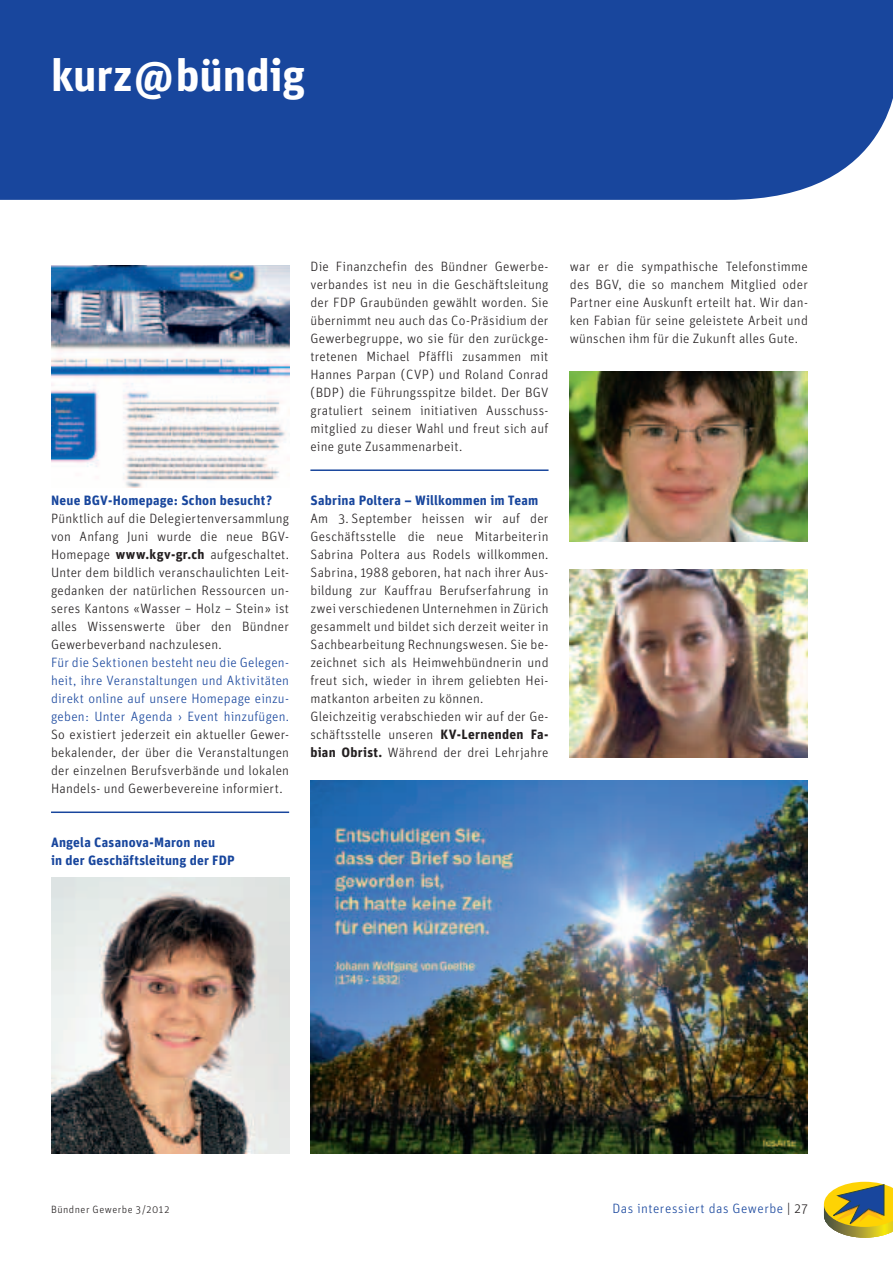
<style>
.page{position:relative;width:893px;height:1263px;background:#fff}
.page>*{position:absolute;margin:0;border:0;box-sizing:border-box;transform-origin:0 0}
.t1{font:45px "Unit SO Pri Bold";letter-spacing:-.005em;color:#fff}
.t2{font:13.5px/18px "Unit SO Pri Light";letter-spacing:.015em;color:#231f20}
.t3{font:13.5px/18px "Unit SO Pri Bold";letter-spacing:.015em;color:#18469d}
.t4{font:13.5px "Unit SO Pri Light";letter-spacing:.04em;color:#18469d}
.t5{font:10.5px "Unit SO Pri Light";letter-spacing:.05em;color:#231f20}
.s1{font-family:"Unit SO Pri Bold";color:#18469d}
.s2{font-family:"Unit SO Pri Bold"}
.s3{color:#18469d}
.s4{color:#231f20}
</style>
<div class="page">
<div style="left:0;top:0;width:893px;height:200px;background:#18469d"></div>
<svg style="left:824px;top:1182px;width:69px;height:56px;background:#b0a650"></svg>
<hr style="left:51px;top:811px;width:238px;height:2px;background:#18469d">
<hr style="left:310px;top:469px;width:239px;height:2px;background:#18469d">
<img style="left:51px;top:265px;width:238px;height:222px">
<img style="left:51px;top:877px;width:238px;height:276px">
<img style="left:570px;top:569px;width:238px;height:188px">
<img style="left:570px;top:371px;width:238px;height:170px">
<img style="left:310px;top:780px;width:498px;height:373px">
<p class="t1" style="left:51px;top:48px;width:256px">kurz@bündig</p>
<p class="t2" style="left:51px;top:492px;width:240px"><span class="s1">Neue BGV-Homepage: Schon besucht?<br></span>Pünktlich auf die Delegiertenversammlung von Anfang Juni wurde die neue BGV-Homepage <span class="s2">www.kgv-gr.ch</span> aufgeschaltet.<br>Unter dem bildlich veranschaulichten Leit&shy;gedanken der natürlichen Ressourcen un&shy;seres Kantons «Wasser – Holz – Stein» ist alles Wissenswerte über den Bündner Gewerbeverband nachzulesen.<br><span class="s3">Für die Sektionen besteht neu die Gelegen&shy;heit, ihre Veranstaltungen und Aktivitäten direkt online auf unsere Homepage einzu&shy;geben: Unter Agenda › Event hinzufügen.<br></span>So existiert jederzeit ein aktueller Gewer&shy;bekalender, der über die Veranstaltungen der einzelnen Berufsverbände und lokalen Handels- und Gewerbevereine informiert.</p>
<p class="t3" style="left:51px;top:833px;width:185px">Angela Casanova-Maron neu<br>in der Geschäftsleitung der FDP</p>
<p class="t2" style="left:310px;top:258px;width:240px;text-align:justify">Die Finanzchefin des Bündner Gewerbe&shy;verbandes ist neu in die Geschäftsleitung der FDP Graubünden gewählt worden. Sie übernimmt neu auch das Co-Präsidium der Gewerbegruppe, wo sie für den zurückge&shy;tretenen Michael Pfäffli zusammen mit Hannes Parpan (CVP) und Roland Conrad (BDP) die Führungsspitze bildet. Der BGV gratuliert seinem initiativen Ausschuss&shy;mitglied zu dieser Wahl und freut sich auf eine gute Zusammenarbeit.</p>
<p class="t2" style="left:310px;top:492px;width:240px"><span class="s1">Sabrina Poltera – Willkommen im Team </span>Am 3. September heissen wir auf der Geschäftsstelle die neue Mitarbeiterin Sabrina Poltera aus Rodels willkommen.<br>Sabrina, 1988 geboren, hat nach ihrer Aus&shy;bildung zur Kauffrau Berufserfahrung in zwei verschiedenen Unternehmen in Zürich gesammelt und bildet sich derzeit weiter in Sachbearbeitung Rechnungswesen. Sie be&shy;zeichnet sich als Heimwehbündnerin und freut sich, wieder in ihrem geliebten Hei&shy;matkanton arbeiten zu können.<br>Gleichzeitig verabschieden wir auf der Ge&shy;schäftsstelle unseren <span class="s2">KV-Lernenden Fa&shy;bian Obrist.</span> Während der drei Lehrjahre</p>
<p class="t2" style="left:570px;top:258px;width:240px;text-align:justify">war er die sympathische Telefonstimme des BGV, die so manchem Mitglied oder Partner eine Auskunft erteilt hat. Wir dan&shy;ken Fabian für seine geleistete Arbeit und wünschen ihm für die Zukunft alles Gute.</p>
<p class="t5" style="left:51px;top:1203px;width:120px">Bündner Gewerbe 3/2012</p>
<p class="t4" style="left:612px;top:1201px;width:197px">Das interessiert das Gewerbe <span class="s4">| 27</span></p>
</div>
